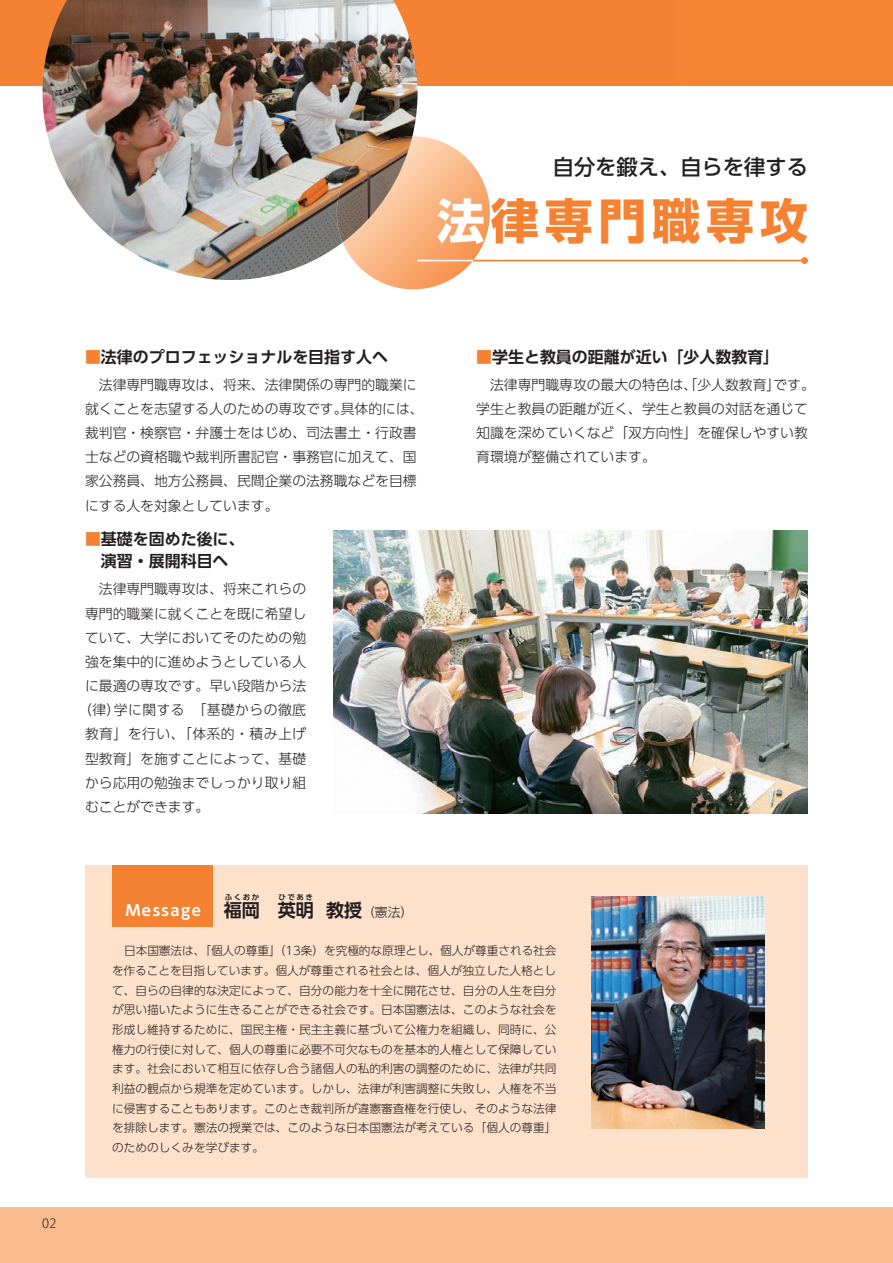
<style>
.page{position:relative;width:893px;height:1263px;background:#fff}
.page>*{position:absolute;margin:0;border:0;box-sizing:border-box;transform-origin:0 0}
.t1{font:700 47.85px "UD Shin Go Pr 6 N";letter-spacing:.125em;color:#f48232}
.t2{font:500 21.3px "UD Shin Go Pr 6 N";color:#231f20}
.t3{font:700 18px "UD Shin Go Pr 6 N De";color:#231f20}
.t4{font:700 15.9px/22.4px "UD Shin Go Pr 6 N De";color:#231f20}
.t5{font:700 14.85px "UD Shin Go Pr 6 N De";letter-spacing:.1em;color:#fff}
.t6{font:300 13.8px/24.2px "UD Shin Go Pr 6 N";color:#231f20}
.t7{font:300 13.8px "UD Shin Go Pr 6 N";letter-spacing:.03em;color:#231f20}
.t8{font:300 13.8px "UD Shin Go Pr 6 N";letter-spacing:.035em;color:#231f20}
.t9{font:300 12.75px "Koz Go Pr 6 N";color:#231f20}
.t10{font:300 11.7px/19.6px "UD Shin Go Pr 6 N";color:#231f20;text-align:justify}
.t11{font:700 7.5px "UD Shin Go Pr 6 N De";letter-spacing:.215em;color:#231f20}
.s1{color:#fff}
.s2{color:#f48232}
.s3{font-family:"UD Shin Go Pr 6 N";font-weight:300;font-size:12.75px}
</style>
<div class="page">
<div style="left:0;top:1208px;width:893px;height:55px;background:#fabc8d"></div>
<div style="left:0;top:0;width:893px;height:85px;background:#f48232"></div>
<div style="left:85px;top:865px;width:723px;height:313px;background:#fee1cb"></div>
<div style="left:112px;top:865px;width:101px;height:62px;background:#f48232"></div>
<img style="left:43px;top:0;width:375px;height:280px">
<img style="left:333px;top:531px;width:475px;height:283px">
<img style="left:591px;top:896px;width:173px;height:232px">
<svg style="left:343px;top:136px;width:147px;height:153px"></svg>
<img style="left:337px;top:136px;width:75px;height:106px">
<hr style="left:432px;top:260px;width:372px;height:1px;background:#f48232">
<div style="left:801px;top:257px;width:7px;height:7px;background:#f48232;border-radius:50%"></div>
<hr style="left:418px;top:260px;width:55px;height:1px;background:#fff">
<h2 class="t2" style="left:553px;top:150px;width:257px">自分を鍛え、自らを律する</h2>
<h1 class="t1" style="left:437px;top:182px;width:372px"><span class="s1">法</span>律専門職専攻</h1>
<h3 class="t4" style="left:85px;top:345px;width:304px"><span class="s2">■</span>法律のプロフェッショナルを目指す人ヘ</h3>
<h3 class="t4" style="left:476px;top:345px;width:304px"><span class="s2">■</span>学生と教員の距離が近い「少人数教育」</h3>
<p class="t6" style="left:85px;top:372px;width:340px">　法律専門職専攻は、将来、法律関係の専門的職業に就くことを志望する人のための専攻です。具体的には、裁判官・検察官・弁護士をはじめ、司法書土・行政書士などの資格職や裁判所書記官・事務官に加えて、国家公務員、地方公務員、民間企業の法務職などを目標にする人を対象としています。</p>
<p class="t6" style="left:476px;top:372px;width:340px;text-indent:14px">法律専門職専攻の最大の特色は「、少人数教育で」す。学生と教員の距離が近く、学生と教員の対話を通じて知識を深めていくなど「双方向性」を確保しやすい教育環境が整備されています。</p>
<h3 class="t4" style="left:85px;top:527px;width:161px"><span class="s2">■</span>基礎を固めた後に、　演習・展開科目ヘ</h3>
<p class="t6" style="left:85px;top:576px;width:223px">　法律専門職専攻は、将来これらの</p>
<p class="t6" style="left:85px;top:601px;width:223px">専門的職業に就くことを既に希望し</p>
<p class="t6" style="left:85px;top:625px;width:223px">ていて、大学においてそのための勉</p>
<p class="t6" style="left:85px;top:649px;width:223px">強を集中的に進めようとしている人</p>
<p class="t6" style="left:85px;top:673px;width:223px">に最適の専攻です。早い段階から法</p>
<p class="t7" style="left:78px;top:699px;width:229px">（律）学に関する「基礎からの徹底</p>
<p class="t8" style="left:85px;top:723px;width:223px">教育」を行い、「体系的・積み上げ</p>
<p class="t6" style="left:85px;top:746px;width:223px">型教育」を施すことによって、基礎</p>
<p class="t6" style="left:85px;top:770px;width:223px">から応用の勉強までしっかり取り組</p>
<p class="t6" style="left:85px;top:794px;width:126px">むことができます。</p>
<p class="t9" style="left:42px;top:1216px;width:16px">02</p>
<p class="t11" style="left:225px;top:891px;width:36px">ふくおか</p>
<p class="t11" style="left:278px;top:891px;width:36px">ひであき</p>
<h3 class="t3" style="left:224px;top:896px;width:191px">福岡　英明 教授<span class="s3">（憲法）</span></h3>
<p class="t5" style="left:126px;top:898px;width:77px">Message</p>
<p class="t10" style="left:112px;top:941px;width:446px;text-indent:12px">日本国憲法は、「個人の尊重」（13条）を究極的な原理とし、個人が尊重される社会を作ることを目指しています。個人が尊重される社会とは、個人が独立した人格として、自らの自律的な決定によって、自分の能力を十全に開花させ、自分の人生を自分が思い描いたように生きることができる社会です。日本国憲法は、このような社会を形成し維持するために、国民主権・民主主義に基づいて公権力を組織し、同時に、公権力の行使に対して、個人の尊重に必要不可欠なものを基本的人権として保障しています。社会において相互に依存し合う諸個人の私的利害の調整のために、法律が共同利益の観点から規準を定めています。しかし、法律が利害調整に失敗し、人権を不当に侵害することもあります。このとき裁判所が違憲審査権を行使し、そのような法律を排除します。憲法の授業では、このような日本国憲法が考えている「個人の尊重」のためのしくみを学びます。</p>
</div>
